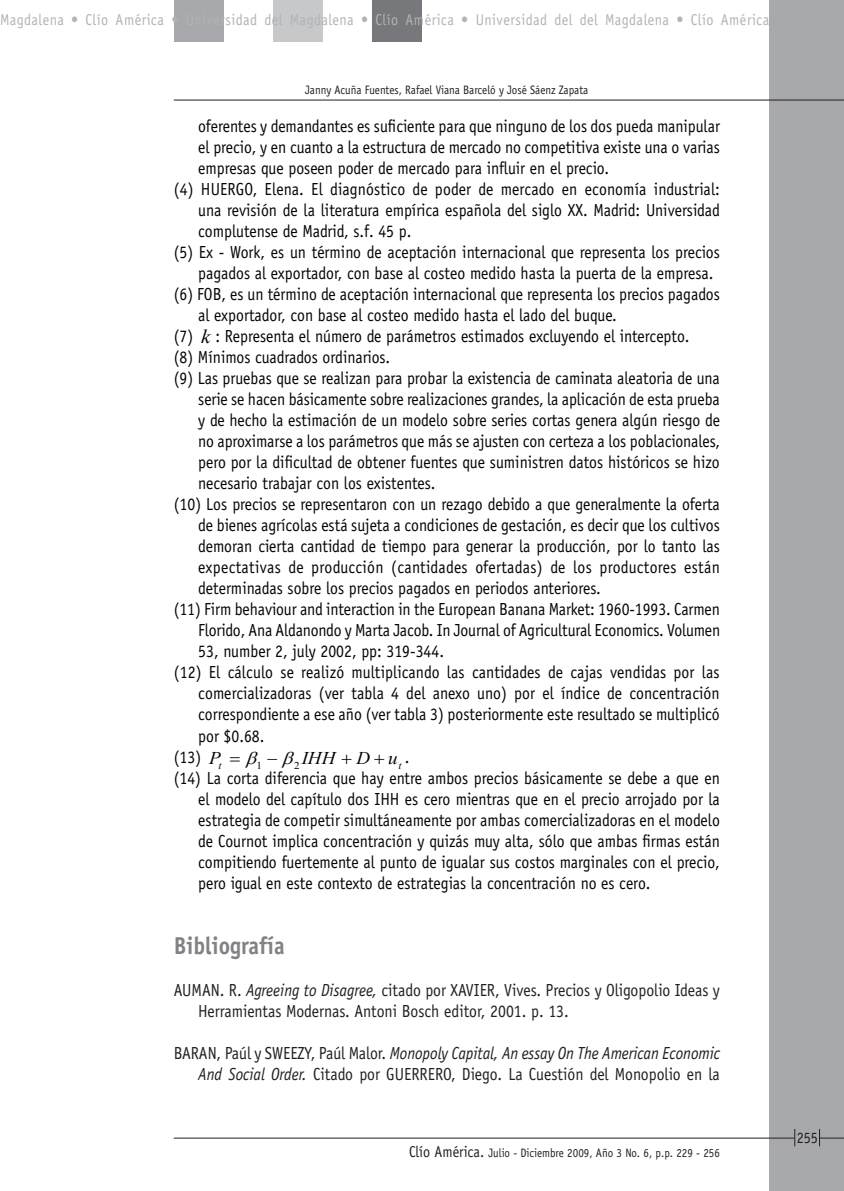
<style>
.page{position:relative;width:844px;height:1191px;background:#fff}
.page>*{position:absolute;margin:0;border:0;box-sizing:border-box;transform-origin:0 0}
.t1{font:700 24.5px "Officina Sans";color:#808285;scale:.9 1}
.t2{font:italic 17.85px "Times New Roman";color:#040503;scale:1.06 1}
.t3{font:17.5px/21px "Officina Sans";color:#040503;text-align:justify;scale:.9 1}
.t4{font:17.5px/21px "Officina Sans";color:#231f20;scale:.9 1}
.t5{font:17.5px "Officina Sans";letter-spacing:.02em;color:#040503;scale:.9 1}
.t6{font:15.75px "Officina Sans";letter-spacing:.035em;color:#b2b3b7;scale:.9 1}
.t7{font:15.75px "Officina Sans";color:#231f20;scale:.9 1}
.t8{font:12.25px "Officina Sans";color:#231f20;scale:.9 1}
.s1{font-family:"Times New Roman";font-style:italic;font-size:19.43px}
.s2{font-family:"Officina Sans";font-style:normal;font-size:17.5px}
.s3{font-style:italic}
.s4{font-size:15.75px}
</style>
<div class="page">
<div style="left:769px;top:0;width:74px;height:1191px;background:#a8a9ad"></div>
<div style="left:174px;top:0;width:49px;height:41px;background:#a8a9ad"></div>
<div style="left:372px;top:0;width:50px;height:41px;background:#76787b"></div>
<div style="left:273px;top:0;width:49px;height:41px;background:#c7c8ca"></div>
<hr style="left:174px;top:1137px;width:620px;height:1px;background:#231f20">
<svg style="left:794px;top:1129px;width:1px;height:17px"></svg>
<svg style="left:819px;top:1129px;width:24px;height:17px"></svg>
<hr style="left:174px;top:100px;width:669px;height:1px;background:#231f20">
<p class="t6" style="left:0;top:11px;width:856px">Magdalena • Clío América • Universidad del Magdalena • Clío América • Universidad del del Magdalena • Clío América</p>
<p class="t8" style="left:305px;top:82px;width:316px">Janny Acuña Fuentes, Rafael Viana Barceló y José Sáenz Zapata</p>
<p class="t3" style="left:198px;top:116px;width:581px">oferentes y demandantes es suficiente para que ninguno de los dos pueda manipular</p>
<p class="t3" style="left:198px;top:137px;width:581px">el precio, y en cuanto a la estructura de mercado no competitiva existe una o varias</p>
<p class="t3" style="left:198px;top:158px;width:458px">empresas que poseen poder de mercado para influir en el precio.</p>
<p class="t3" style="left:174px;top:179px;width:608px">(4) HUERGO, Elena. El diagnóstico de poder de mercado en economía industrial:</p>
<p class="t3" style="left:198px;top:200px;width:581px">una revisión de la literatura empírica española del siglo XX. Madrid: Universidad</p>
<p class="t3" style="left:198px;top:221px;width:238px">complutense de Madrid, s.f. 45 p.</p>
<p class="t3" style="left:174px;top:242px;width:608px">(5) Ex - Work, es un término de aceptación internacional que representa los precios</p>
<p class="t3" style="left:198px;top:263px;width:574px">pagados al exportador, con base al costeo medido hasta la puerta de la empresa.</p>
<p class="t3" style="left:174px;top:284px;width:608px">(6) FOB, es un término de aceptación internacional que representa los precios pagados</p>
<p class="t3" style="left:198px;top:305px;width:466px">al exportador, con base al costeo medido hasta el lado del buque.</p>
<p class="t3" style="left:174px;top:326px;width:574px">(7) <span class="s1">k</span> : Representa el número de parámetros estimados excluyendo el intercepto.</p>
<p class="t3" style="left:174px;top:347px;width:242px">(8) Mínimos cuadrados ordinarios.</p>
<p class="t3" style="left:174px;top:368px;width:608px">(9) Las pruebas que se realizan para probar la existencia de caminata aleatoria de una</p>
<p class="t3" style="left:198px;top:389px;width:581px">serie se hacen básicamente sobre realizaciones grandes, la aplicación de esta prueba</p>
<p class="t3" style="left:198px;top:410px;width:581px">y de hecho la estimación de un modelo sobre series cortas genera algún riesgo de</p>
<p class="t3" style="left:198px;top:431px;width:581px">no aproximarse a los parámetros que más se ajusten con certeza a los poblacionales,</p>
<p class="t3" style="left:198px;top:452px;width:581px">pero por la dificultad de obtener fuentes que suministren datos históricos se hizo</p>
<p class="t3" style="left:198px;top:473px;width:265px">necesario trabajar con los existentes.</p>
<p class="t3" style="left:174px;top:494px;width:608px">(10) Los precios se representaron con un rezago debido a que generalmente la oferta</p>
<p class="t3" style="left:198px;top:515px;width:581px">de bienes agrícolas está sujeta a condiciones de gestación, es decir que los cultivos</p>
<p class="t3" style="left:198px;top:536px;width:581px">demoran cierta cantidad de tiempo para generar la producción, por lo tanto las</p>
<p class="t5" style="left:198px;top:557px;width:581px">expectativas de producción (cantidades ofertadas) de los productores están</p>
<p class="t3" style="left:198px;top:578px;width:449px">determinadas sobre los precios pagados en periodos anteriores.</p>
<p class="t3" style="left:174px;top:599px;width:608px">(11) Firm behaviour and interaction in the European Banana Market: 1960-1993. Carmen</p>
<p class="t3" style="left:198px;top:620px;width:581px">Florido, Ana Aldanondo y Marta Jacob. In Journal of Agricultural Economics. Volumen</p>
<p class="t3" style="left:198px;top:641px;width:274px">53, number 2, july 2002, pp: 319-344.</p>
<p class="t3" style="left:174px;top:662px;width:608px">(12) El cálculo se realizó multiplicando las cantidades de cajas vendidas por las</p>
<p class="t3" style="left:198px;top:683px;width:581px">comercializadoras (ver tabla 4 del anexo uno) por el índice de concentración</p>
<p class="t3" style="left:198px;top:704px;width:581px">correspondiente a ese año (ver tabla 3) posteriormente este resultado se multiplicó</p>
<p class="t3" style="left:198px;top:725px;width:75px">por $0.68.</p>
<p class="t3" style="left:174px;top:746px;width:55px">(13) <sub>t</sub></p>
<p class="t2" style="left:356px;top:746px;width:52px">D u<sub>t</sub> <span class="s2">.</span></p>
<p class="t2" style="left:209px;top:746px;width:12px">P</p>
<p class="t2" style="left:256px;top:746px;width:76px"><sub>1</sub> − <sub>2</sub>IHH</p>
<p class="t3" style="left:198px;top:767px;width:581px;text-indent:-25px">(14) La corta diferencia que hay entre ambos precios básicamente se debe a que en el modelo del capítulo dos IHH es cero mientras que en el precio arrojado por la estrategia de competir simultáneamente por ambas comercializadoras en el modelo de Cournot implica concentración y quizás muy alta, sólo que ambas firmas están compitiendo fuertemente al punto de igualar sus costos marginales con el precio, pero igual en este contexto de estrategias la concentración no es cero.</p>
<h1 class="t1" style="left:174px;top:930px;width:125px">Bibliografía</h1>
<p class="t4" style="left:198px;top:979px;width:581px;text-indent:-25px">AUMAN. R. <span class="s3">Agreeing to Disagree,</span> citado por XAVIER, Vives. Precios y Oligopolio Ideas y<br>Herramientas Modernas. Antoni Bosch editor, 2001. p. 13.</p>
<p class="t4" style="left:174px;top:1042px;width:608px;text-align:right">BARAN, Paúl y SWEEZY, Paúl Malor. <span class="s3">Monopoly Capital, An essay On The American Economic<br>And Social Order.</span> Citado por GUERRERO, Diego. La Cuestión del Monopolio en la</p>
<p class="t8" style="left:409px;top:1145px;width:347px"><span class="s4">Clío América.</span> Julio - Diciembre 2009, Año 3 No. 6, p.p. 229 - 256</p>
<p class="t7" style="left:796px;top:1128px;width:25px">255</p>
</div>
